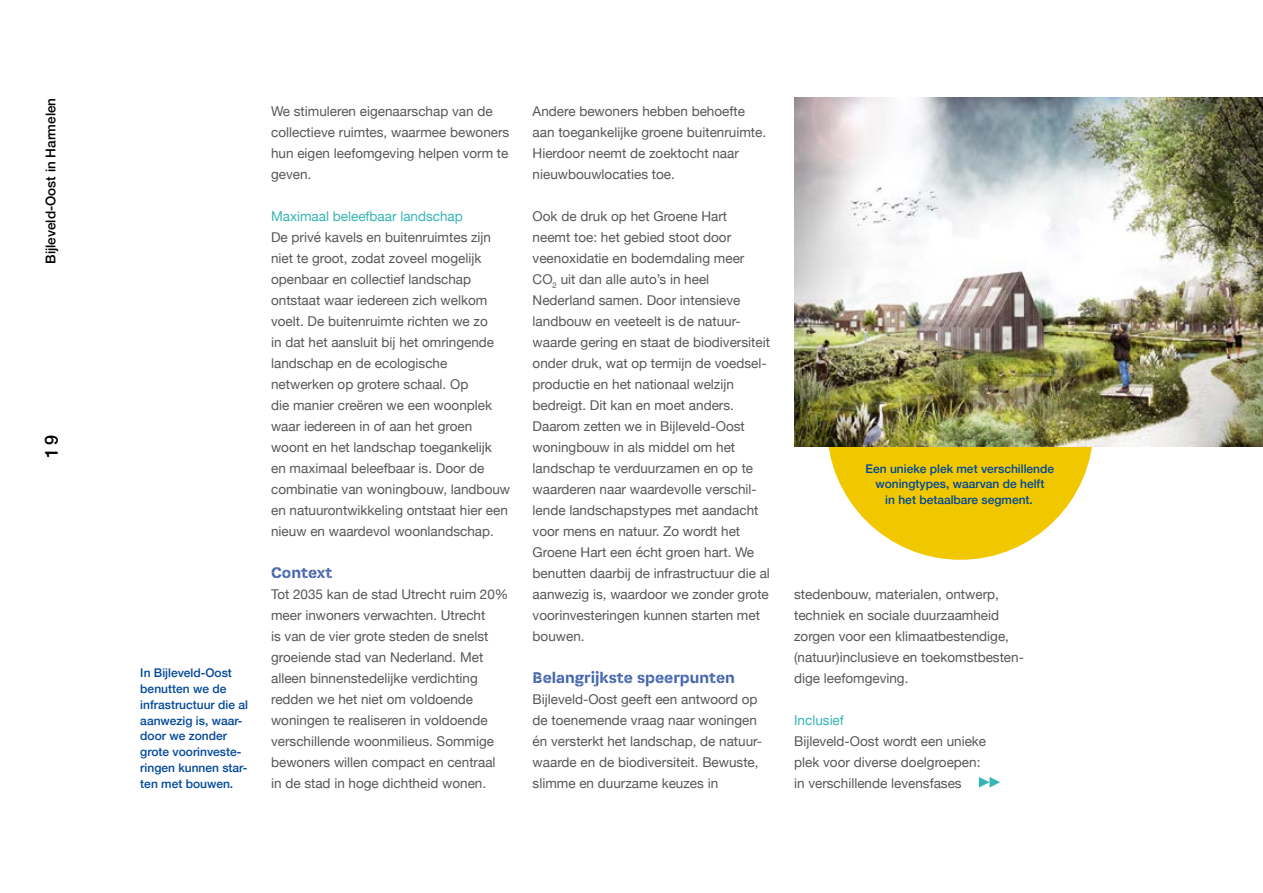
<style>
.page{position:relative;width:1263px;height:893px;background:#fff}
.page>*{position:absolute;margin:0;border:0;box-sizing:border-box;transform-origin:0 0}
.t1{font:500 18px "Helvetica Neue";color:#000}
.t2{font:500 16.5px "Associate Sans Stencil";color:#4565ad}
.t3{font:13.5px/21px "Helvetica Neue";color:#575756}
.t4{font:13.5px "Helvetica Neue";color:#35b6b4}
.t5{font:500 13.5px "Helvetica Neue";color:#000}
.t6{font:500 12px/15.8px "Helvetica Neue";color:#00489a;text-align:center}
</style>
<div class="page">
<div style="left:827px;top:293px;width:266px;height:267px;background:#f1c700;border-radius:50%"></div>
<img style="left:794px;top:98px;width:469px;height:348px">
<svg style="left:979px;top:777px;width:21px;height:11px"></svg>
<p class="t5" style="left:40px;top:264px;width:168px;rotate:-90deg">Bijleveld-Oost in Harmelen</p>
<h1 class="t1" style="left:37px;top:458px;width:25px;rotate:-90deg">19</h1>
<p class="t6" style="left:140px;top:664px;width:109px;text-align:left">In Bijleveld-Oost benutten we de infrastructuur die al aanwezig is, waar&shy;door we zonder grote voorinveste&shy;ringen kunnen star&shy;ten met bouwen.</p>
<p class="t3" style="left:271px;top:101px;width:240px">We stimuleren eigenaarschap van de collectieve ruimtes, waarmee bewoners hun eigen leefomgeving helpen vorm te geven.</p>
<p class="t4" style="left:271px;top:206px;width:193px">Maximaal beleefbaar landschap</p>
<p class="t3" style="left:271px;top:227px;width:241px">De privé kavels en buitenruimtes zijn niet te groot, zodat zoveel mogelijk openbaar en collectief landschap ontstaat waar iedereen zich welkom voelt. De buitenruimte richten we zo<br>in dat het aansluit bij het omringende landschap en de ecologische netwerken op grotere schaal. Op<br>die manier creëren we een woonplek waar iedereen in of aan het groen woont en het landschap toegankelijk<br>en maximaal beleefbaar is. Door de combinatie van woningbouw, landbouw en natuurontwikkeling ontstaat hier een nieuw en waardevol woonlandschap.</p>
<p class="t2" style="left:271px;top:562px;width:63px">Context</p>
<p class="t3" style="left:271px;top:584px;width:239px">Tot 2035 kan de stad Utrecht ruim 20% meer inwoners verwachten. Utrecht<br>is van de vier grote steden de snelst groeiende stad van Nederland. Met alleen binnenstedelijke verdichting redden we het niet om voldoende woningen te realiseren in voldoende verschillende woonmilieus. Sommige bewoners willen compact en centraal in de stad in hoge dichtheid wonen.</p>
<p class="t3" style="left:533px;top:101px;width:235px">Andere bewoners hebben behoefte aan toegankelijke groene buitenruimte.<br>Hierdoor neemt de zoektocht naar nieuwbouwlocaties toe.</p>
<p class="t3" style="left:533px;top:206px;width:239px">Ook de druk op het Groene Hart<br>neemt toe: het gebied stoot door veenoxidatie en bodemdaling meer CO<sub>2</sub> uit dan alle auto’s in heel Nederland samen. Door intensieve landbouw en veeteelt is de natuur&shy;waarde gering en staat de biodiversiteit onder druk, wat op termijn de voedsel&shy;productie en het nationaal welzijn bedreigt. Dit kan en moet anders.<br>Daarom zetten we in Bijleveld-Oost woningbouw in als middel om het landschap te verduurzamen en op te waarderen naar waardevolle verschil&shy;lende landschapstypes met aandacht voor mens en natuur. Zo wordt het Groene Hart een écht groen hart. We benutten daarbij de infrastructuur die al aanwezig is, waardoor we zonder grote voorinvesteringen kunnen starten met bouwen.</p>
<p class="t2" style="left:533px;top:667px;width:204px">Belangrijkste speerpunten</p>
<p class="t3" style="left:533px;top:689px;width:231px">Bijleveld-Oost geeft een antwoord op de toenemende vraag naar woningen én versterkt het landschap, de natuur&shy;waarde en de biodiversiteit. Bewuste, slimme en duurzame keuzes in</p>
<p class="t6" style="left:866px;top:459px;width:190px">Een unieke plek met verschillende woningtypes, waarvan de helft<br>in het betaalbare segment.</p>
<p class="t3" style="left:794px;top:584px;width:231px">stedenbouw, materialen, ontwerp, techniek en sociale duurzaamheid zorgen voor een klimaatbestendige, (natuur)inclusieve en toekomstbesten&shy;dige leefomgeving.</p>
<p class="t4" style="left:794px;top:710px;width:51px">Inclusief</p>
<p class="t3" style="left:794px;top:731px;width:194px">Bijleveld-Oost wordt een unieke plek voor diverse doelgroepen: in verschillende levensfases</p>
</div>
